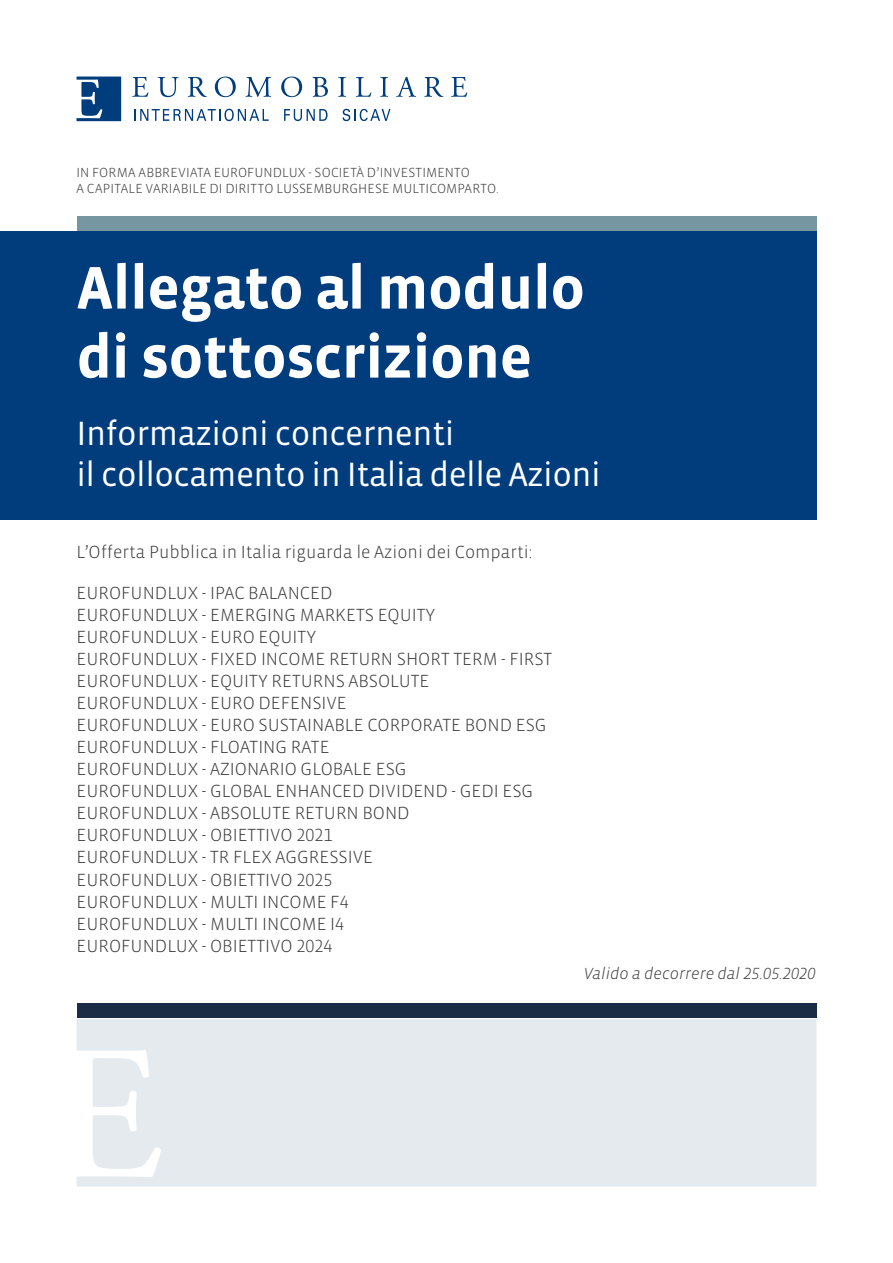
<style>
.page{position:relative;width:893px;height:1263px;background:#fff}
.page>*{position:absolute;margin:0;border:0;box-sizing:border-box;transform-origin:0 0}
.t1{font:700 61.5px/69px "Vista Sans OTCE";letter-spacing:-.01em;color:#fff}
.t2{font:34.5px/40.5px "Vista Sans OTCE";letter-spacing:-.015em;color:#fff}
.t3{font:300 18px/22px "Vista Sans OTCE";color:#3e3e3f}
.t4{font:italic 300 16.5px "Vista Sans OTCE";color:#3e3e3f}
.t5{font:300 13.5px "Vista Sans OTCE";letter-spacing:.005em;color:#3e3e3f}
</style>
<div class="page">
<div style="left:77px;top:1019px;width:739px;height:167px;background:#e4eaee"></div>
<div style="left:77px;top:1004px;width:739px;height:14px;background:#1b2c47"></div>
<div style="left:0;top:231px;width:816px;height:288px;background:#013d7d"></div>
<svg style="left:77px;top:77px;width:44px;height:44px"></svg>
<svg style="left:132px;top:77px;width:16px;height:20px"></svg>
<svg style="left:158px;top:77px;width:21px;height:20px"></svg>
<svg style="left:188px;top:77px;width:19px;height:20px"></svg>
<svg style="left:215px;top:77px;width:21px;height:20px"></svg>
<svg style="left:246px;top:77px;width:25px;height:20px"></svg>
<svg style="left:281px;top:77px;width:21px;height:20px"></svg>
<svg style="left:312px;top:77px;width:16px;height:20px"></svg>
<svg style="left:338px;top:77px;width:8px;height:20px"></svg>
<svg style="left:356px;top:77px;width:15px;height:20px"></svg>
<svg style="left:380px;top:77px;width:8px;height:20px"></svg>
<svg style="left:396px;top:77px;width:20px;height:20px"></svg>
<svg style="left:424px;top:77px;width:20px;height:20px"></svg>
<svg style="left:451px;top:77px;width:16px;height:20px"></svg>
<svg style="left:134px;top:109px;width:135px;height:12px"></svg>
<svg style="left:284px;top:109px;width:44px;height:12px"></svg>
<svg style="left:343px;top:109px;width:47px;height:12px"></svg>
<div style="left:77px;top:217px;width:739px;height:14px;background:#7696a1"></div>
<p class="t5" style="left:77px;top:166px;width:395px">IN FORMA ABBREVIATA EUROFUNDLUX - SOCIETÀ D’INVESTIMENTO</p>
<p class="t5" style="left:77px;top:182px;width:424px">A CAPITALE VARIABILE DI DIRITTO LUSSEMBURGHESE MULTICOMPARTO.</p>
<h1 class="t1" style="left:77px;top:256px;width:510px">Allegato al modulo di sottoscrizione</h1>
<h2 class="t2" style="left:77px;top:415px;width:526px">Informazioni concernenti<br>il collocamento in Italia delle Azioni</h2>
<p class="t3" style="left:77px;top:542px;width:457px">L’Offerta Pubblica in Italia riguarda le Azioni dei Comparti:</p>
<p class="t3" style="left:77px;top:583px;width:477px">EUROFUNDLUX - IPAC BALANCED<br>EUROFUNDLUX - EMERGING MARKETS EQUITY EUROFUNDLUX - EURO EQUITY<br>EUROFUNDLUX - FIXED INCOME RETURN SHORT TERM - FIRST EUROFUNDLUX - EQUITY RETURNS ABSOLUTE EUROFUNDLUX - EURO DEFENSIVE<br>EUROFUNDLUX - EURO SUSTAINABLE CORPORATE BOND ESG EUROFUNDLUX - FLOATING RATE<br>EUROFUNDLUX - AZIONARIO GLOBALE ESG<br>EUROFUNDLUX - GLOBAL ENHANCED DIVIDEND - GEDI ESG EUROFUNDLUX - ABSOLUTE RETURN BOND<br>EUROFUNDLUX - OBIETTIVO 2021<br>EUROFUNDLUX - TR FLEX AGGRESSIVE<br>EUROFUNDLUX - OBIETTIVO 2025<br>EUROFUNDLUX - MULTI INCOME F4<br>EUROFUNDLUX - MULTI INCOME I4<br>EUROFUNDLUX - OBIETTIVO 2024</p>
<p class="t4" style="left:583px;top:965px;width:234px">Valido a decorrere dal 25.05.2020</p>
</div>
